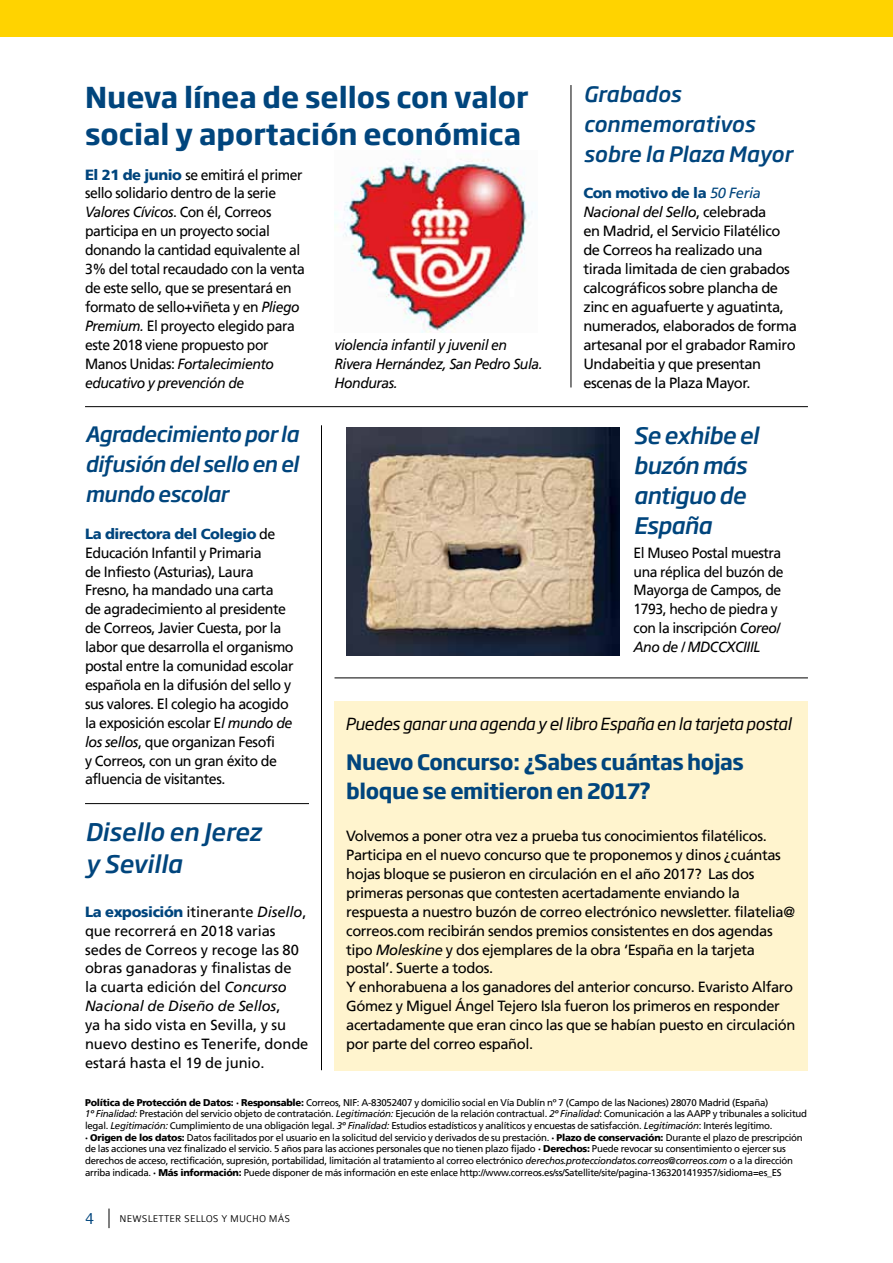
<style>
.page{position:relative;width:893px;height:1263px;background:#fff}
.page>*{position:absolute;margin:0;border:0;box-sizing:border-box;transform-origin:0 0}
.t1{font:700 28.5px/37.5px "Soho Gothic Pro";color:#00457d}
.t2{font:italic 500 24px/31.5px "Soho Gothic Pro";color:#00457d}
.t3{font:italic 500 22.5px/30px "Soho Gothic Pro";letter-spacing:-.025em;color:#00457d}
.t4{font:700 21px/28.5px "Soho Gothic Pro";letter-spacing:-.02em;color:#00457d}
.t5{font:italic 500 21px/30px "Soho Gothic Pro";letter-spacing:-.025em;color:#00457d;text-align:justify}
.t6{font:italic 500 21px/30px "Soho Gothic Pro";color:#00457d}
.t7{font:300 18px "Colaborate";color:#00457d}
.t8{font:italic 16.5px "Soho Gothic Pro";letter-spacing:-.02em;color:#000}
.t9{font:14.7px/18.9px "Frutiger LT";letter-spacing:-.03em;color:#000}
.t10{font:14.7px/18.9px "Frutiger LT";letter-spacing:-.03em;color:#000;scale:.95 1}
.t11{font:14.7px/18.9px "Frutiger LT";letter-spacing:-.005em;color:#000}
.t12{font:italic 14.7px/18.9px "Frutiger LT";letter-spacing:-.03em;color:#000;scale:.95 1}
.t13{font:300 10.5px "Colaborate";letter-spacing:.01em;color:#000}
.t14{font:9.75px/11.7px "Frutiger LT";letter-spacing:-.025em;color:#000}
.s1{font-weight:900;color:#00457d}
.s2{font-style:italic}
.s3{font-style:italic;color:#00457d}
.s4{font-weight:900}
</style>
<div class="page">
<div style="left:334px;top:702px;width:474px;height:369px;background:#fff4ce"></div>
<svg style="left:109px;top:1208px;width:1px;height:20px"></svg>
<div style="left:0;top:0;width:893px;height:36px;background:#ffd300"></div>
<img style="left:334px;top:150px;width:199px;height:183px">
<hr style="left:85px;top:406px;width:723px;height:1px;background:#000">
<hr style="left:85px;top:803px;width:224px;height:1px;background:#000">
<hr style="left:334px;top:678px;width:474px;height:1px;background:#000">
<hr style="left:321px;top:425px;width:1px;height:645px;background:#000">
<hr style="left:571px;top:85px;width:1px;height:302px;background:#000">
<img style="left:346px;top:428px;width:274px;height:227px">
<h1 class="t1" style="left:85px;top:76px;width:445px">Nueva línea de sellos con valor social y aportación económica</h1>
<p class="t10" style="left:85px;top:165px;width:233px"><span class="s1">El 21 de junio</span> se emitirá el primer sello solidario dentro de la serie<br><span class="s2">Valores Cívicos</span>. Con él, Correos participa en un proyecto social donando la cantidad equivalente al<br>3% del total recaudado con la venta de este sello, que se presentará en formato de sello+viñeta y en <span class="s2">Pliego<br>Premium.</span> El proyecto elegido para este 2018 viene propuesto por<br>Manos Unidas: <span class="s2">Fortalecimiento educativo y prevención de</span></p>
<p class="t12" style="left:334px;top:335px;width:221px">violencia infantil y juvenil en<br>Rivera Hernández, San Pedro Sula.<br>Honduras.</p>
<h3 class="t6" style="left:583px;top:78px;width:210px">Grabados conmemorativos sobre la Plaza Mayor</h3>
<p class="t9" style="left:583px;top:184px;width:215px"><span class="s1">Con motivo de la</span> <span class="s3">50 Feria<br></span><span class="s2">Nacional del Sello</span>, celebrada<br>en Madrid, el Servicio Filatélico de Correos ha realizado una tirada limitada de cien grabados calcográficos sobre plancha de zinc en aguafuerte y aguatinta, numerados, elaborados de forma artesanal por el grabador Ramiro<br>Undabeitia y que presentan escenas de la Plaza Mayor.</p>
<h3 class="t5" style="left:85px;top:418px;width:215px">Agradecimiento por la difusión del sello en el mundo escolar</h3>
<h3 class="t3" style="left:634px;top:419px;width:126px">Se exhibe el buzón más antiguo de<br>España</h3>
<p class="t9" style="left:85px;top:524px;width:210px"><span class="s1">La directora del Colegio</span> de<br>Educación Infantil y Primaria<br>de Infiesto (Asturias), Laura<br>Fresno, ha mandado una carta<br>de agradecimiento al presidente de Correos, Javier Cuesta, por la labor que desarrolla el organismo postal entre la comunidad escolar española en la difusión del sello y sus valores. El colegio ha acogido la exposición escolar E<span class="s2">l mundo de los sellos</span>, que organizan Fesofi<br>y Correos, con un gran éxito de afluencia de visitantes.</p>
<p class="t10" style="left:634px;top:543px;width:159px">El Museo Postal muestra una réplica del buzón de<br>Mayorga de Campos, de<br>1793, hecho de piedra y con la inscripción <span class="s2">Coreo/<br>Ano de / MDCCXCIIIL</span></p>
<p class="t8" style="left:345px;top:711px;width:448px">Puedes ganar una agenda y el libro España en la tarjeta postal</p>
<h3 class="t4" style="left:346px;top:747px;width:399px">Nuevo Concurso: ¿Sabes cuántas hojas bloque se emitieron en 2017?</h3>
<p class="t9" style="left:346px;top:827px;width:451px">Volvemos a poner otra vez a prueba tus conocimientos filatélicos.<br>Participa en el nuevo concurso que te proponemos y dinos ¿cuántas hojas bloque se pusieron en circulación en el año 2017? Las dos primeras personas que contesten acertadamente enviando la respuesta a nuestro buzón de correo electrónico newsletter. filatelia@ correos.com recibirán sendos premios consistentes en dos agendas tipo <span class="s2">Moleskine</span> y dos ejemplares de la obra ‘España en la tarjeta postal’. Suerte a todos.<br>Y enhorabuena a los ganadores del anterior concurso. Evaristo Alfaro Gómez y Miguel Ángel Tejero Isla fueron los primeros en responder acertadamente que eran cinco las que se habían puesto en circulación por parte del correo español.</p>
<h2 class="t2" style="left:85px;top:815px;width:178px">Disello en Jerez y Sevilla</h2>
<p class="t11" style="left:85px;top:902px;width:225px"><span class="s1">La exposición</span> itinerante <span class="s2">Disello</span>, que recorrerá en 2018 varias sedes de Correos y recoge las 80 obras ganadoras y finalistas de<br>la cuarta edición del <span class="s2">Concurso<br>Nacional de Diseño de Sellos</span>,<br>ya ha sido vista en Sevilla, y su nuevo destino es Tenerife, donde estará hasta el 19 de junio.</p>
<p class="t14" style="left:85px;top:1096px;width:723px"><span class="s4">Política de Protección de Datos: · Responsable:</span> Correos, NIF: A-83052407 y domicilio social en Vía Dublín nº 7 (Campo de las Naciones) 28070 Madrid (España)<br><span class="s2">1º Finalidad:</span> Prestación del servicio objeto de contratación. <span class="s2">Legitimación:</span> Ejecución de la relación contractual. <span class="s2">2º Finalidad</span>: Comunicación a las AAPP y tribunales a solicitud legal. <span class="s2">Legitimación:</span> Cumplimiento de una obligación legal. <span class="s2">3º Finalidad:</span> Estudios estadísticos y analíticos y encuestas de satisfacción. <span class="s2">Legitimación</span>: Interés legítimo.<br><span class="s4">· Origen de los datos:</span> Datos facilitados por el usuario en la solicitud del servicio y derivados de su prestación. <span class="s4">· Plazo de conservación:</span> Durante el plazo de prescripción de las acciones una vez finalizado el servicio. 5 años para las acciones personales que no tienen plazo fijado <span class="s4">· Derechos:</span> Puede revocar su consentimiento o ejercer sus derechos de acceso, rectificación, supresión, portabilidad, limitación al tratamiento al correo electrónico <span class="s2">derechos.protecciondatos.correos@correos.com</span> o a la dirección arriba indicada. <span class="s4">· Más información:</span> Puede disponer de más información en este enlace http://www.correos.es/ss/Satellite/site/pagina-1363201419357/sidioma=es_ES</p>
<p class="t7" style="left:85px;top:1209px;width:10px">4</p>
<p class="t13" style="left:120px;top:1213px;width:172px">NEWSLETTER SELLOS Y MUCHO MÁS</p>
</div>
